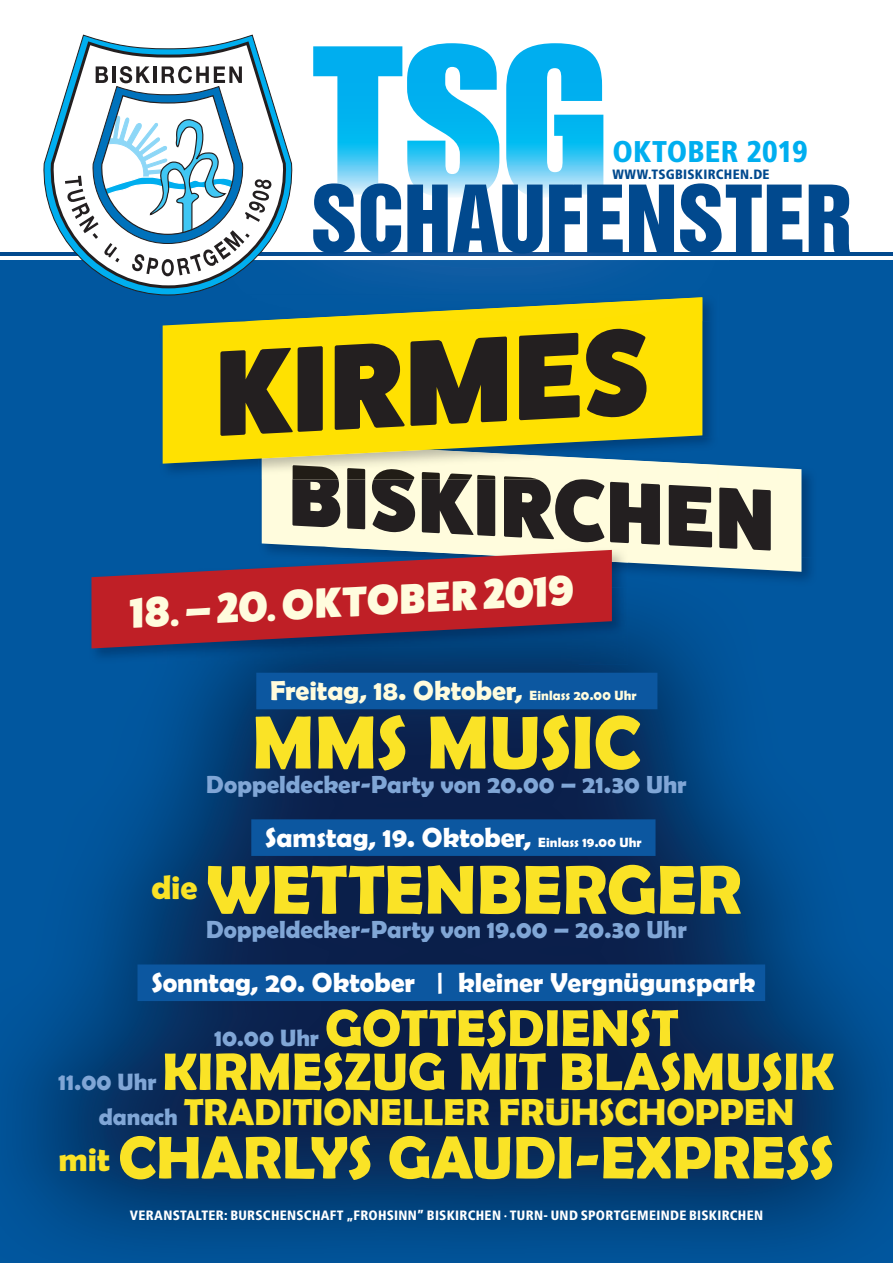
<style>
.page{position:relative;width:893px;height:1263px;background:#fff}
.page>*{position:absolute;margin:0;border:0;box-sizing:border-box;transform-origin:0 0}
.t1{font:800 122.25px "Fat Frank";color:#231f20}
.t2{font:800 87.45px "Fat Frank";color:#231f20}
.t3{font:600 75.75px "Berlin Sans";letter-spacing:-.005em;color:#fae326}
.t4{font:600 69.75px "Berlin Sans";letter-spacing:.01em;color:#fae326}
.t5{font:600 60.6px "Berlin Sans";color:#fae326}
.t6{font:600 52.95px "Berlin Sans";letter-spacing:.005em;color:#fae326}
.t7{font:600 52.2px "Berlin Sans";color:#fae326}
.t8{font:800 42.45px "Fat Frank";color:#fffcdd}
.t9{font:600 37.8px "Berlin Sans";color:#fae326}
.t10{font:900 condensed 30px "Frutiger LT";letter-spacing:.005em;color:#00aeef}
.t11{font:600 27.75px "Berlin Sans";color:#fff}
.t12{font:600 27.75px "Berlin Sans";color:#fffcdd}
.t13{font:600 25.05px "Berlin Sans";color:#80a6d6}
.t14{font:900 condensed 13.5px "Frutiger LT";letter-spacing:.025em;color:#fff}
.t15{font:900 condensed 13.5px "Frutiger LT";letter-spacing:.025em;color:#01498e}
.s1{font-family:"Berlin Sans";font-weight:600}
.s2{font-size:13.5px}
.s3{font-size:23.85px;color:#80a6d6}
.s4{font-size:33.9px}
</style>
<div class="page">
<div style="left:0;top:260px;width:893px;height:1003px;background:#01579f"></div>
<img style="left:578px;top:606px;width:315px;height:645px">
<img style="left:104px;top:664px;width:474px;height:599px">
<div style="left:256px;top:673px;width:401px;height:36px;background:#0c57a0"></div>
<div style="left:251px;top:819px;width:404px;height:37px;background:#0c57a0"></div>
<div style="left:137px;top:964px;width:628px;height:37px;background:#0c57a0"></div>
<img style="left:261px;top:469px;width:550px;height:111px">
<div style="left:262px;top:464px;width:539px;height:108px;background:#fffcdd"></div>
<img style="left:159px;top:295px;width:552px;height:178px">
<img style="left:262px;top:450px;width:457px;height:29px">
<img style="left:292px;top:464px;width:298px;height:15px">
<svg style="left:163px;top:297px;width:539px;height:167px;background:#edd713"></svg>
<img style="left:261px;top:547px;width:63px;height:3px">
<img style="left:91px;top:563px;width:537px;height:101px">
<img style="left:324px;top:547px;width:304px;height:16px">
<svg style="left:91px;top:550px;width:521px;height:98px;background:#8e2c41"></svg>
<hr style="left:0;top:252px;width:893px;height:3px;background:#01498e">
<img style="left:251px;top:34px;width:477px;height:247px">
<img style="left:195px;top:295px;width:516px;height:26px">
<img style="left:244px;top:297px;width:458px;height:24px">
<img style="left:292px;top:252px;width:436px;height:3px">
<img style="left:313px;top:43px;width:290px;height:140px">
<svg style="left:313px;top:183px;width:537px;height:71px"></svg>
<svg style="left:43px;top:35px;width:249px;height:260px"></svg>
<svg style="left:49px;top:39px;width:239px;height:251px"></svg>
<svg style="left:65px;top:66px;width:207px;height:210px"></svg>
<h3 class="t10" style="left:612px;top:134px;width:197px">OKTOBER 2019</h3>
<p class="t15" style="left:612px;top:166px;width:159px">WWW.TSGBISKIRCHEN.DE</p>
<h1 class="t1" style="left:210px;top:325px;width:435px;rotate:-3deg">KIRMES</h1>
<h2 class="t2" style="left:293px;top:446px;width:487px;rotate:3deg">BISKIRCHEN</h2>
<h3 class="t8" style="left:128px;top:589px;width:446px;rotate:-3deg">18. <span class="s1">–</span> 20. OKTOBER 2019</h3>
<h3 class="t12" style="left:270px;top:675px;width:368px">Freitag, 18. Oktober, <span class="s2">Einlass 20.00 Uhr</span></h3>
<h3 class="t3" style="left:252px;top:699px;width:390px">MMS MUSIC</h3>
<h3 class="t13" style="left:206px;top:770px;width:482px">Doppeldecker-Party von 20.00 – 21.30 Uhr</h3>
<h3 class="t11" style="left:265px;top:821px;width:378px">Samstag, 19. Oktober, <span class="s2">Einlass 19.00 Uhr</span></h3>
<h3 class="t4" style="left:151px;top:849px;width:592px"><sup>die</sup> WETTENBERGER</h3>
<h3 class="t13" style="left:206px;top:915px;width:482px">Doppeldecker-Party von 19.00 – 20.30 Uhr</h3>
<h3 class="t11" style="left:151px;top:967px;width:606px">Sonntag, 20. Oktober | kleiner Vergnügunspark</h3>
<h3 class="t7" style="left:214px;top:998px;width:466px"><span class="s3">10.00 Uhr</span> GOTTESDIENST</h3>
<h3 class="t6" style="left:59px;top:1041px;width:777px"><span class="s3">11.00 Uhr</span> KIRMESZUG MIT BLASMUSIK</h3>
<h3 class="t9" style="left:99px;top:1091px;width:697px"><span class="s3">danach</span> TRADITIONELLER FRÜHSCHOPPEN</h3>
<h3 class="t5" style="left:59px;top:1123px;width:777px"><span class="s4">mit</span> CHARLYS GAUDI-EXPRESS</h3>
<p class="t14" style="left:130px;top:1208px;width:635px">VERANSTALTER: BURSCHENSCHAFT „FROHSINN” BISKIRCHEN · TURN- UND SPORTGEMEINDE BISKIRCHEN</p>
</div>
